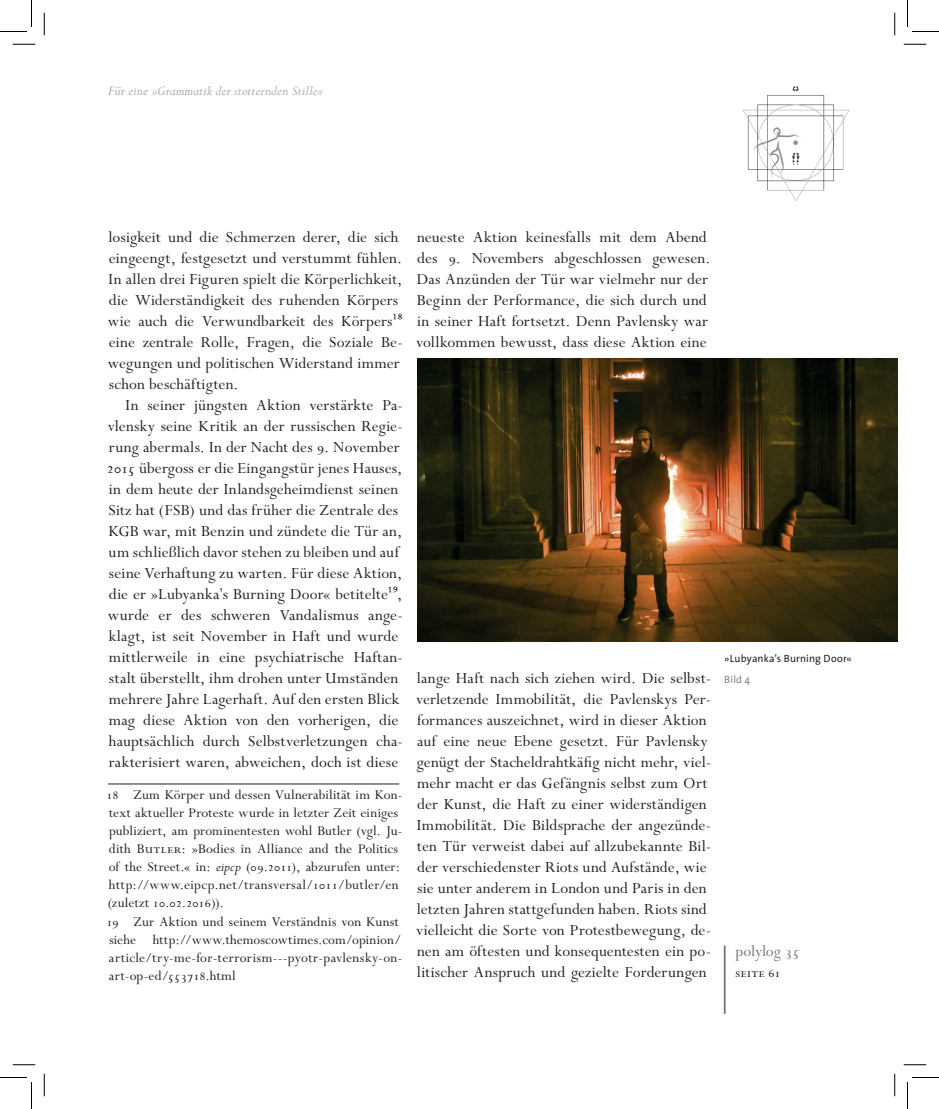
<style>
.page{position:relative;width:939px;height:1109px;background:#fff}
.page>*{position:absolute;margin:0;border:0;box-sizing:border-box;transform-origin:0 0}
.t1{font:17.25px/21px "Perpetua Diakrit";letter-spacing:.005em;color:#231f20}
.t2{font:17.25px "Perpetua Diakrit";color:#757679}
.t3{font:15px/18px "Perpetua Diakrit";letter-spacing:.01em;color:#231f20}
.t4{font:italic 15px "Perpetua Diakrit";letter-spacing:.005em;color:#a8a9ad}
.t5{font:10.5px "The Sans 5";letter-spacing:.02em;color:#231f20}
.t6{font:10.5px "The Sans 5";color:#808285}
.s1{font-size:18px}
.s2{font-style:italic}
</style>
<div class="page">
<hr style="left:724px;top:946px;width:1px;height:68px;background:#757679">
<img style="left:743px;top:86px;width:106px;height:115px">
<hr style="left:108px;top:784px;width:291px;height:1px;background:#231f20">
<img style="left:417px;top:359px;width:480px;height:283px">
<svg style="left:13px;top:44px;width:22px;height:1px"></svg>
<svg style="left:904px;top:44px;width:22px;height:1px"></svg>
<svg style="left:13px;top:1064px;width:22px;height:1px"></svg>
<svg style="left:904px;top:1064px;width:22px;height:1px"></svg>
<svg style="left:44px;top:13px;width:1px;height:22px"></svg>
<svg style="left:44px;top:1074px;width:1px;height:22px"></svg>
<svg style="left:894px;top:13px;width:1px;height:22px"></svg>
<svg style="left:894px;top:1074px;width:1px;height:22px"></svg>
<svg style="left:0;top:0;width:32px;height:32px"></svg>
<svg style="left:0;top:1077px;width:32px;height:32px"></svg>
<svg style="left:907px;top:0;width:32px;height:32px"></svg>
<svg style="left:907px;top:1077px;width:32px;height:32px"></svg>
<p class="t4" style="left:108px;top:83px;width:217px">Für eine »Grammatik der stotternden Stille«</p>
<p class="t1" style="left:108px;top:227px;width:297px">losigkeit und die Schmerzen derer, die sich eingeengt, festgesetzt und verstummt fühlen.<br>In allen drei Figuren spielt die Körperlichkeit, die Widerständigkeit des ruhenden Körpers wie auch die Verwundbarkeit des Körpers<span class="s1">18 </span>eine zentrale Rolle, Fragen, die Soziale Be&shy;wegungen und politischen Widerstand immer schon beschäftigten.</p>
<p class="t1" style="left:106px;top:395px;width:298px;text-indent:19px">In seiner jüngsten Aktion verstärkte Pa&shy;vlensky seine Kritik an der russischen Regie&shy;rung abermals. In der Nacht des 9. November 2015 übergoss er die Eingangstür jenes Hauses, in dem heute der Inlandsgeheimdienst seinen Sitz hat (FSB) und das früher die Zentrale des KGB war, mit Benzin und zündete die Tür an, um schließlich davor stehen zu bleiben und auf seine Verhaftung zu warten. Für diese Aktion, die er »Lubyanka’s Burning Door« betitelte<span class="s1">19</span>, wurde er des schweren Vandalismus ange&shy;klagt, ist seit November in Haft und wurde mittlerweile in eine psychiatrische Haftan&shy;stalt überstellt, ihm drohen unter Umständen mehrere Jahre Lagerhaft. Auf den ersten Blick mag diese Aktion von den vorherigen, die hauptsächlich durch Selbstverletzungen cha&shy;rakterisiert waren, abweichen, doch ist diese</p>
<p class="t3" style="left:106px;top:786px;width:298px">18 Zum Körper und dessen Vulnerabilität im Kon&shy;text aktueller Proteste wurde in letzter Zeit einiges publiziert, am prominentesten wohl Butler (vgl. Ju&shy;dith Butler: »Bodies in Alliance and the Politics of the Street.« in: <span class="s2">eipcp</span> (09.2011), abzurufen unter: http://www.eipcp.net/transversal/1011/butler/en (zuletzt 10.02.2016)).<br>19 Zur Aktion und seinem Verständnis von Kunst siehe http://www.themoscowtimes.com/opinion/ article/try-me-for-terrorism---pyotr-pavlensky-on&shy;art-op-ed/553718.html</p>
<p class="t1" style="left:416px;top:227px;width:296px">neueste Aktion keinesfalls mit dem Abend des 9. Novembers abgeschlossen gewesen.<br>Das Anzünden der Tür war vielmehr nur der Beginn der Performance, die sich durch und in seiner Haft fortsetzt. Denn Pavlensky war vollkommen bewusst, dass diese Aktion eine</p>
<p class="t1" style="left:416px;top:668px;width:296px">lange Haft nach sich ziehen wird. Die selbst&shy;verletzende Immobilität, die Pavlenskys Per&shy;formances auszeichnet, wird in dieser Aktion auf eine neue Ebene gesetzt. Für Pavlensky genügt der Stacheldrahtkäfig nicht mehr, viel&shy;mehr macht er das Gefängnis selbst zum Ort der Kunst, die Haft zu einer widerständigen Immobilität. Die Bildsprache der angezünde&shy;ten Tür verweist dabei auf allzubekannte Bil&shy;der verschiedenster Riots und Aufstände, wie sie unter anderem in London und Paris in den letzten Jahren stattgefunden haben. Riots sind vielleicht die Sorte von Protestbewegung, de&shy;nen am öftesten und konsequentesten ein po&shy;litischer Anspruch und gezielte Forderungen</p>
<p class="t5" style="left:724px;top:650px;width:129px">»Lubyanka’s Burning Door«</p>
<p class="t6" style="left:724px;top:671px;width:28px">Bild 4</p>
<p class="t2" style="left:736px;top:942px;width:66px">polylog 35</p>
<p class="t3" style="left:736px;top:964px;width:47px">Seite 61</p>
</div>
